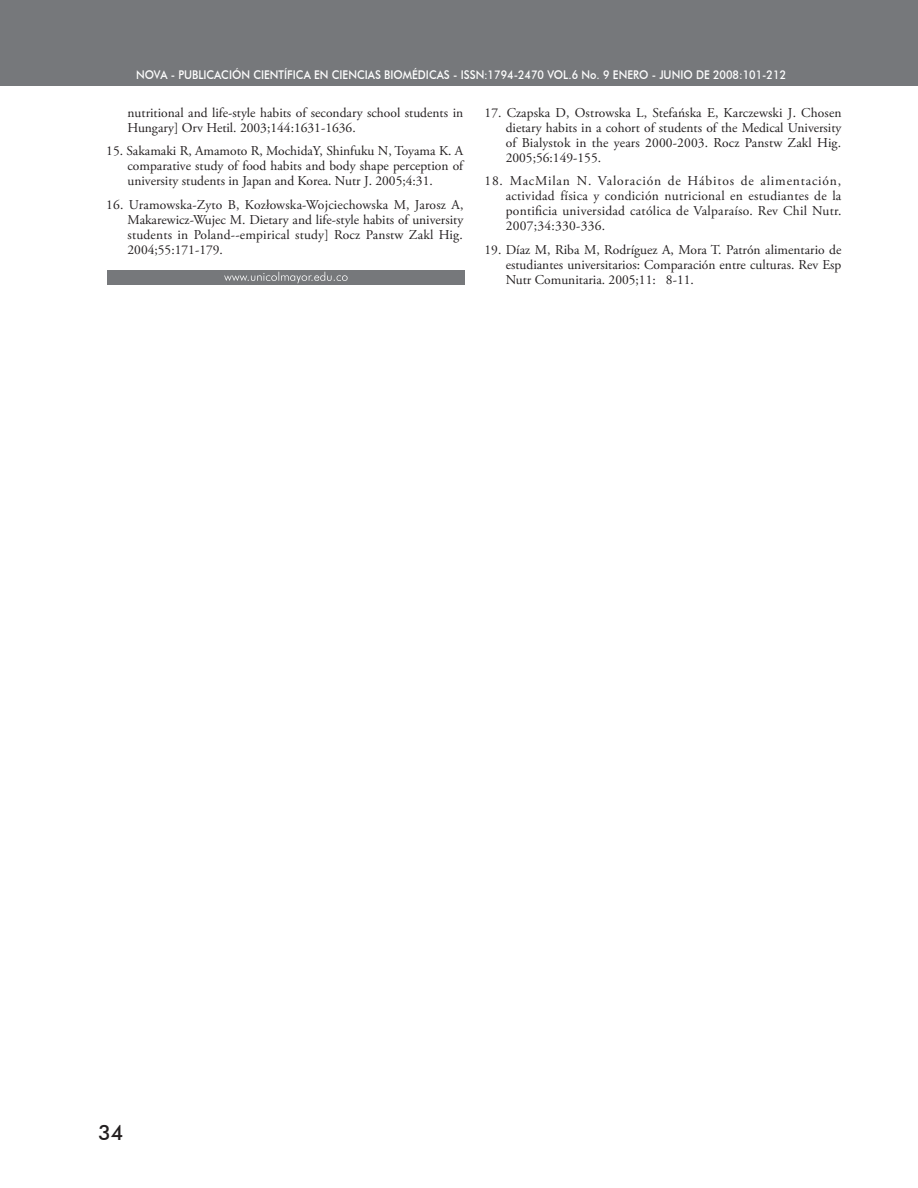
<style>
.page{position:relative;width:918px;height:1188px;background:#fff}
.page>*{position:absolute;margin:0;border:0;box-sizing:border-box;transform-origin:0 0}
.t1{font:500 21px "Futura BT";color:#231f20}
.BIBLIOGRAFIA{font:13.5px/15px "Adobe Garamond Pro";color:#231f20;text-align:justify}
.t2{font:500 12px "Futura BT";color:#fff;scale:.9 1}
</style>
<div class="page">
<div style="left:0;top:0;width:918px;height:86px;background:#76787b"></div>
<div style="left:107px;top:270px;width:358px;height:15px;background:#76787b"></div>
<svg style="left:224px;top:272px;width:124px;height:11px"></svg>
<p class="t2" style="left:136px;top:68px;width:61px">NOVA - PUBLICACI</p>
<p class="t2" style="left:232px;top:68px;width:40px">ÓN CIENT</p>
<p class="t2" style="left:284px;top:68px;width:11px">ÍFICA</p>
<p class="t2" style="left:314px;top:68px;width:526px">EN CIENCIAS BIOMÉDICAS - ISSN:1794-2470 VOL.6 NO. 9 ENERO - JUNIO DE 2008:101-212</p>
<p class="BIBLIOGRAFIA" style="left:128px;top:106px;width:337px">nutritional and life-style habits of secondary school students in<br>Hungary] Orv Hetil. 2003;144:1631-1636.</p>
<p class="BIBLIOGRAFIA" style="left:128px;top:144px;width:337px;text-indent:-21px">15. Sakamaki R, Amamoto R, MochidaY, Shinfuku N, Toyama K. A comparative study of food habits and body shape perception of university students in Japan and Korea. Nutr J. 2005;4:31.</p>
<p class="BIBLIOGRAFIA" style="left:128px;top:198px;width:337px;text-indent:-21px">16. Uramowska-Zyto B, Kozłowska-Wojciechowska M, Jarosz A, Makarewicz-Wujec M. Dietary and life-style habits of university students in Poland--empirical study] Rocz Panstw Zakl Hig.<br>2004;55:171-179.</p>
<p class="BIBLIOGRAFIA" style="left:506px;top:106px;width:337px;text-indent:-21px">17. Czapska D, Ostrowska L, Stefańska E, Karczewski J. Chosen dietary habits in a cohort of students of the Medical University of Bialystok in the years 2000-2003. Rocz Panstw Zakl Hig.<br>2005;56:149-155.</p>
<p class="BIBLIOGRAFIA" style="left:506px;top:174px;width:337px;text-indent:-21px">18. MacMilan N. Valoración de Hábitos de alimentación, actividad física y condición nutricional en estudiantes de la pontificia universidad católica de Valparaíso. Rev Chil Nutr.<br>2007;34:330-336.</p>
<p class="BIBLIOGRAFIA" style="left:506px;top:243px;width:337px;text-indent:-21px">19. Díaz M, Riba M, Rodríguez A, Mora T. Patrón alimentario de estudiantes universitarios: Comparación entre culturas. Rev Esp Nutr Comunitaria. 2005;11: 8-11.</p>
<h1 class="t1" style="left:98px;top:1120px;width:27px">34</h1>
</div>
